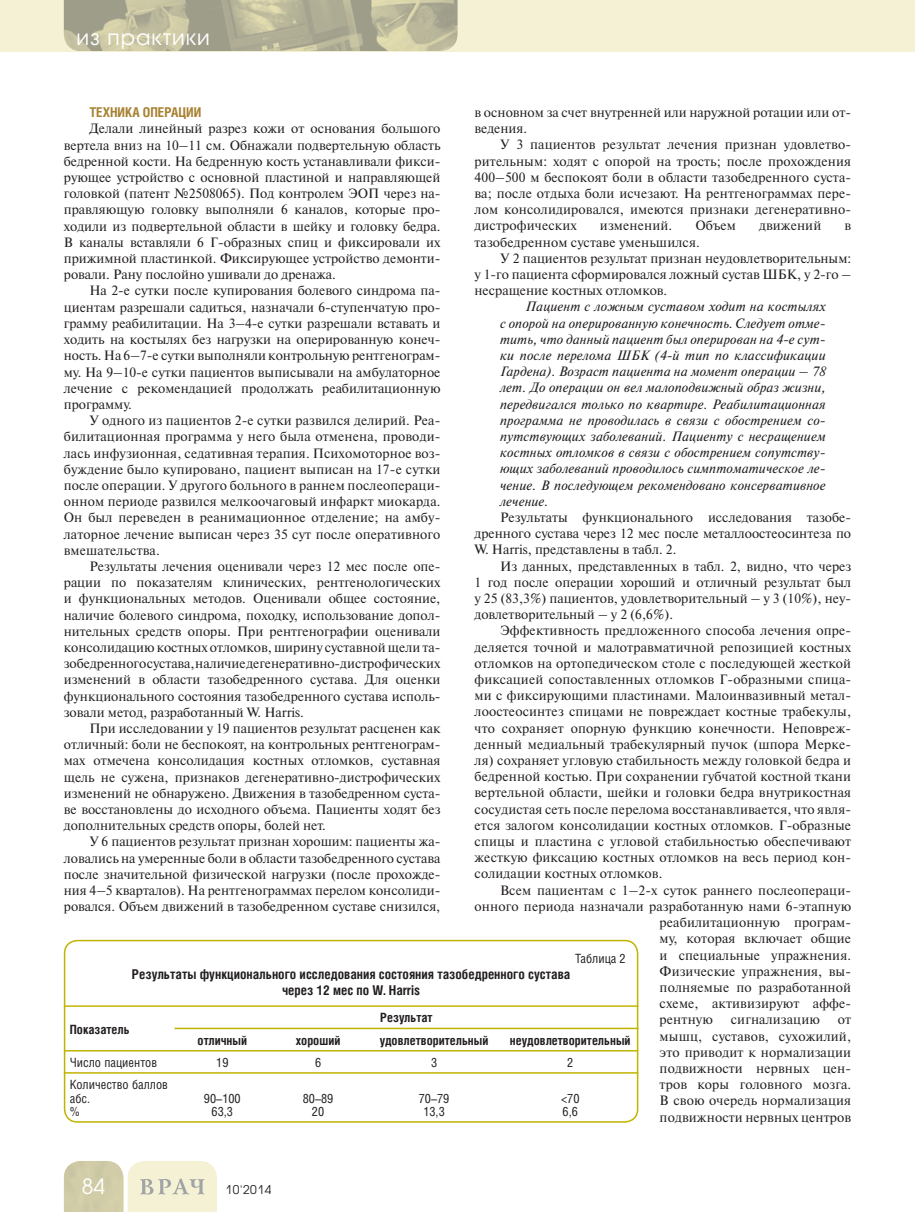
<style>
.page{position:relative;width:915px;height:1212px;background:#fff}
.page>*{position:absolute;margin:0;border:0;box-sizing:border-box;transform-origin:0 0}
.t1{font:21px "Avant Garde Gothic C";letter-spacing:.05em;color:#fff}
.t2{font:13.5px/16.2px "Newton C";color:#231f20;text-align:justify}
.t3{font:italic 13.5px/16.2px "Newton C";letter-spacing:.01em;color:#231f20;text-align:justify}
.t4{font:700 13.5px/16.2px "Helios Cond";color:#231f20;text-align:center}
.t5{font:700 13.5px "Helios Cond";color:#a78131}
.t6{font:12.75px/13.5px "Helios Cond";color:#231f20;text-align:center}
.t7{font:700 12.75px "Helios Cond";color:#231f20}
.t8{font:12px "Avant Garde Gothic C";letter-spacing:.05em;color:#231f20}
</style>
<div class="page">
<div style="left:0;top:0;width:914px;height:51px;background:#f5f1d5"></div>
<svg style="left:64px;top:1161px;width:153px;height:51px;background:#e3e0c3"></svg>
<img style="left:64px;top:0;width:393px;height:51px">
<div style="left:64px;top:940px;width:574px;height:183px;border:2px solid #c1b400;border-radius:13px"></div>
<hr style="left:64px;top:1005px;width:574px;height:2px;background:#c1b400">
<hr style="left:174px;top:1028px;width:464px;height:1px;background:#c1b400">
<hr style="left:64px;top:1050px;width:574px;height:1px;background:#c1b400">
<hr style="left:64px;top:1072px;width:574px;height:1px;background:#c1b400">
<h1 class="t1" style="left:77px;top:27px;width:135px">из практики</h1>
<p class="t5" style="left:89px;top:107px;width:113px">ТЕХНИКА ОПЕРАЦИИ</p>
<p class="t2" style="left:64px;top:122px;width:378px;text-indent:26px">Делали линейный разрез кожи от основания большого вертела вниз на 10–11 см. Обнажали подвертельную область бедренной кости. На бедренную кость устанавливали фикси&shy;рующее устройство с основной пластиной и направляющей головкой (патент №2508065). Под контролем ЭОП через на&shy;правляющую головку выполняли 6 каналов, которые про&shy;ходили из подвертельной области в шейку и головку бедра.<br>В каналы вставляли 6 Г-образных спиц и фиксировали их прижимной пластинкой. Фиксирующее устройство демонти&shy;ровали. Рану послойно ушивали до дренажа.</p>
<p class="t2" style="left:64px;top:284px;width:378px;text-indent:26px">На 2-е сутки после купирования болевого синдрома па&shy;циентам разрешали садиться, назначали 6-ступенчатую про&shy;грамму реабилитации. На 3–4-е сутки разрешали вставать и ходить на костылях без нагрузки на оперированную конеч&shy;ность. На 6–7-е сутки выполняли контрольную рентгенограм&shy;му. На 9–10-е сутки пациентов выписывали на амбулаторное лечение с рекомендацией продолжать реабилитационную программу.</p>
<p class="t2" style="left:64px;top:414px;width:378px;text-indent:26px">У одного из пациентов 2-е сутки развился делирий. Реа&shy;билитационная программа у него была отменена, проводи&shy;лась инфузионная, седативная терапия. Психомоторное воз&shy;буждение было купировано, пациент выписан на 17-е сутки после операции. У другого больного в раннем послеопераци&shy;онном периоде развился мелкоочаговый инфаркт миокарда.<br>Он был переведен в реанимационное отделение; на амбу&shy;латорное лечение выписан через 35 сут после оперативного вмешательства.</p>
<p class="t2" style="left:64px;top:560px;width:378px;text-indent:26px">Результаты лечения оценивали через 12 мес после опе&shy;рации по показателям клинических, рентгенологических и функциональных методов. Оценивали общее состояние, наличие болевого синдрома, походку, использование допол&shy;нительных средств опоры. При рентгенографии оценивали консолидацию костных отломков, ширину суставной щели та&shy;зобедренного сустава, наличие дегенеративно-дистрофических изменений в области тазобедренного сустава. Для оценки функционального состояния тазобедренного сустава исполь&shy;зовали метод, разработанный W. Harris.</p>
<p class="t2" style="left:64px;top:722px;width:378px;text-indent:26px">При исследовании у 19 пациентов результат расценен как отличный: боли не беспокоят, на контрольных рентгенограм&shy;мах отмечена консолидация костных отломков, суставная щель не сужена, признаков дегенеративно-дистрофических изменений не обнаружено. Движения в тазобедренном суста&shy;ве восстановлены до исходного объема. Пациенты ходят без дополнительных средств опоры, болей нет.</p>
<p class="t2" style="left:64px;top:835px;width:378px;text-indent:26px">У 6 пациентов результат признан хорошим: пациенты жа&shy;ловались на умеренные боли в области тазобедренного сустава после значительной физической нагрузки (после прохожде&shy;ния 4–5 кварталов). На рентгенограммах перелом консолиди&shy;ровался. Объем движений в тазобедренном суставе снизился,</p>
<p class="t2" style="left:474px;top:106px;width:378px">в основном за счет внутренней или наружной ротации или от&shy;ведения.</p>
<p class="t2" style="left:474px;top:138px;width:378px;text-indent:26px">У 3 пациентов результат лечения признан удовлетво&shy;рительным: ходят с опорой на трость; после прохождения 400–500 м беспокоят боли в области тазобедренного суста&shy;ва; после отдыха боли исчезают. На рентгенограммах пере&shy;лом консолидировался, имеются признаки дегенеративно&shy;дистрофических</p>
<p class="t2" style="left:599px;top:219px;width:74px">изменений.</p>
<p class="t2" style="left:695px;top:219px;width:42px">Объем</p>
<p class="t2" style="left:758px;top:219px;width:64px">движений</p>
<p class="t2" style="left:844px;top:219px;width:8px">в</p>
<p class="t2" style="left:474px;top:235px;width:227px">тазобедренном суставе уменьшился.</p>
<p class="t2" style="left:500px;top:251px;width:352px">У 2 пациентов результат признан неудовлетворительным:</p>
<p class="t2" style="left:474px;top:268px;width:378px">у 1-го пациента сформировался ложный сустав ШБК, у 2-го –</p>
<p class="t2" style="left:474px;top:284px;width:194px">несращение костных отломков.</p>
<p class="t3" style="left:500px;top:300px;width:327px;text-indent:26px">Пациент с ложным суставом ходит на костылях с опорой на оперированную конечность. Следует отме&shy;тить, что данный пациент был оперирован на 4-е сут&shy;ки после перелома ШБК (4-й тип по классификации Гардена). Возраст пациента на момент операции – 78 лет. До операции он вел малоподвижный образ жизни, передвигался только по квартире. Реабилитационная программа не проводилась в связи с обострением со&shy;путствующих заболеваний. Пациенту с несращением костных отломков в связи с обострением сопутству&shy;ющих заболеваний проводилось симптоматическое ле&shy;чение. В последующем рекомендовано консервативное лечение.</p>
<p class="t2" style="left:474px;top:511px;width:378px;text-indent:26px">Результаты функционального исследования тазобе&shy;дренного сустава через 12 мес после металлоостеосинтеза по W. Harris, представлены в табл. 2.</p>
<p class="t2" style="left:474px;top:559px;width:378px;text-indent:26px">Из данных, представленных в табл. 2, видно, что через 1 год после операции хороший и отличный результат был у 25 (83,3%) пациентов, удовлетворительный – у 3 (10%), неу&shy;довлетворительный – у 2 (6,6%).</p>
<p class="t2" style="left:474px;top:624px;width:378px;text-indent:26px">Эффективность предложенного способа лечения опре&shy;деляется точной и малотравматичной репозицией костных отломков на ортопедическом столе с последующей жесткой фиксацией сопоставленных отломков Г-образными спица&shy;ми с фиксирующими пластинами. Малоинвазивный метал&shy;лоостеосинтез спицами не повреждает костные трабекулы, что сохраняет опорную функцию конечности. Неповреж&shy;денный медиальный трабекулярный пучок (шпора Мерке&shy;ля) сохраняет угловую стабильность между головкой бедра и бедренной костью. При сохранении губчатой костной ткани вертельной области, шейки и головки бедра внутрикостная сосудистая сеть после перелома восстанавливается, что явля&shy;ется залогом консолидации костных отломков. Г-образные спицы и пластина с угловой стабильностью обеспечивают жесткую фиксацию костных отломков на весь период кон&shy;солидации костных отломков.</p>
<p class="t2" style="left:500px;top:883px;width:352px">Всем пациентам с 1–2-х суток раннего послеопераци-</p>
<p class="t2" style="left:474px;top:899px;width:378px">онного периода назначали разработанную нами 6-этапную</p>
<p class="t2" style="left:659px;top:916px;width:193px">реабилитационную програм-</p>
<p class="t2" style="left:659px;top:932px;width:193px">му, которая включает общие</p>
<p class="t2" style="left:659px;top:948px;width:193px">и специальные упражнения.</p>
<p class="t2" style="left:659px;top:964px;width:193px">Физические упражнения, вы-</p>
<p class="t2" style="left:659px;top:980px;width:193px">полняемые по разработанной</p>
<p class="t2" style="left:659px;top:997px;width:193px">схеме, активизируют аффе-</p>
<p class="t2" style="left:659px;top:1013px;width:55px">рентную</p>
<p class="t2" style="left:730px;top:1013px;width:90px">сигнализацию</p>
<p class="t6" style="left:575px;top:953px;width:52px">Таблица 2</p>
<p class="t4" style="left:132px;top:967px;width:440px">Результаты функционального исследования состояния тазобедренного сустава через 12 мес по W. Harris</p>
<p class="t7" style="left:380px;top:1013px;width:54px">Результат</p>
<p class="t2" style="left:659px;top:1013px;width:193px;text-indent:178px">от мышц, суставов, сухожилий, это приводит к нормализации подвижности нервных цен&shy;тров коры головного мозга.<br>В свою очередь нормализация подвижности нервных центров</p>
<p class="t7" style="left:70px;top:1024px;width:61px">Показатель</p>
<p class="t7" style="left:197px;top:1035px;width:51px">отличный</p>
<p class="t7" style="left:296px;top:1035px;width:46px">хороший</p>
<p class="t7" style="left:379px;top:1035px;width:110px">удовлетворительный</p>
<p class="t7" style="left:510px;top:1035px;width:122px">неудовлетворительный</p>
<p class="t6" style="left:70px;top:1057px;width:89px">Число пациентов</p>
<p class="t6" style="left:216px;top:1057px;width:14px">19</p>
<p class="t6" style="left:315px;top:1057px;width:8px">6</p>
<p class="t6" style="left:431px;top:1057px;width:8px">3</p>
<p class="t6" style="left:567px;top:1057px;width:8px">2</p>
<p class="t6" style="left:70px;top:1079px;width:100px;text-align:left">Количество баллов абс.<br>%</p>
<p class="t6" style="left:204px;top:1092px;width:38px">90–100<br>63,3</p>
<p class="t6" style="left:303px;top:1092px;width:32px">80–89<br>20</p>
<p class="t6" style="left:418px;top:1092px;width:32px">70–79<br>13,3</p>
<p class="t6" style="left:561px;top:1092px;width:20px;text-align:left">&lt;70<br>6,6</p>
<h1 class="t1" style="left:82px;top:1177px;width:25px">84</h1>
<p class="t8" style="left:225px;top:1184px;width:47px">10'2014</p>
</div>
